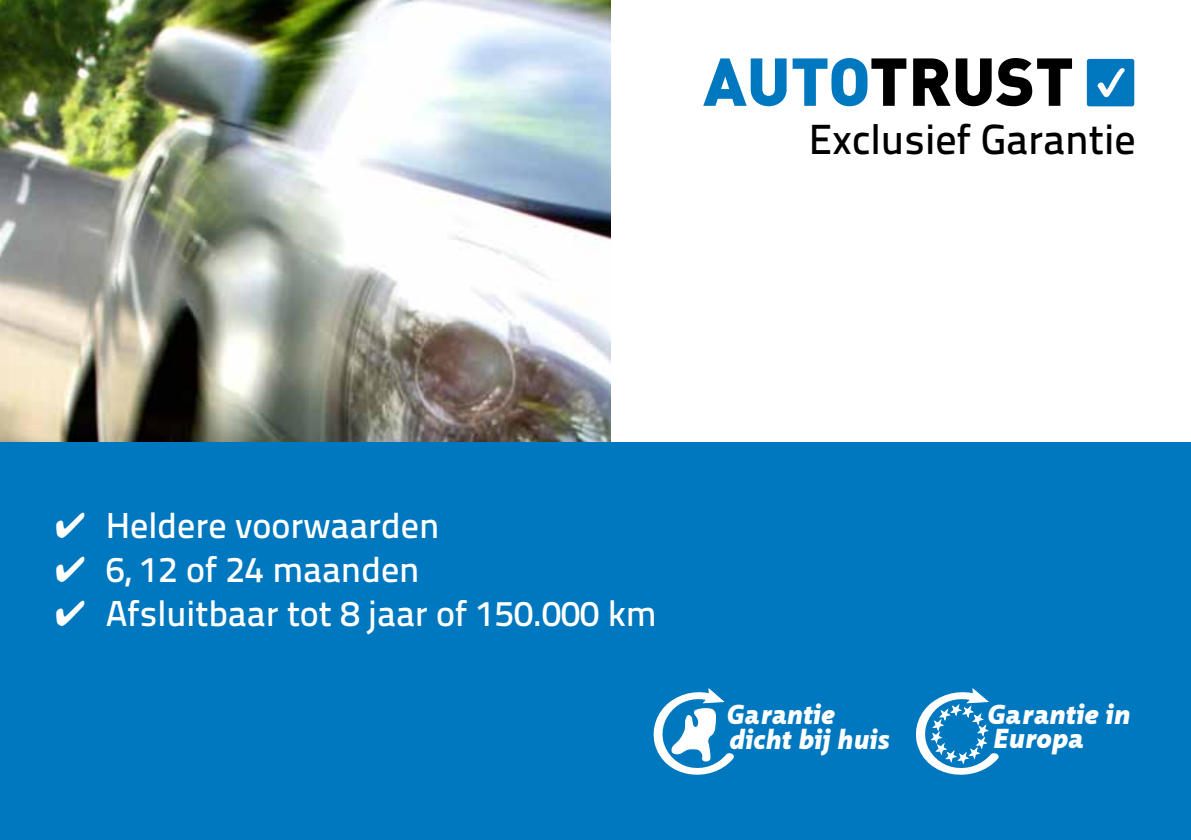
<style>
.page{position:relative;width:1191px;height:840px;background:#fff}
.page>*{position:absolute;margin:0;border:0;box-sizing:border-box;transform-origin:0 0}
.t1{font:42px "Titillium Text 14 L 600 wt";color:#000}
.t2{font:36px "Titillium Text 14 L 600 wt";color:#fff}
.t3{font:italic 900 26.6px/24.8px "Neue Sans LF";letter-spacing:.025em;color:#fff}
</style>
<div class="page">
<img style="left:0;top:0;width:610px;height:442px">
<div style="left:0;top:442px;width:1191px;height:397px;background:#0078bf"></div>
<svg style="left:703px;top:58px;width:83px;height:48px"></svg>
<svg style="left:792px;top:58px;width:114px;height:48px"></svg>
<svg style="left:913px;top:58px;width:159px;height:48px"></svg>
<div style="left:1086px;top:59px;width:48px;height:47px;background:#0078bf;border-radius:2px"></div>
<svg style="left:1097px;top:68px;width:28px;height:30px"></svg>
<svg style="left:653px;top:688px;width:81px;height:87px"></svg>
<svg style="left:916px;top:688px;width:83px;height:86px"></svg>
<p class="t1" style="left:809px;top:113px;width:328px">Exclusief Garantie</p>
<p class="t2" style="left:55px;top:503px;width:386px">✔ Heldere voorwaarden</p>
<p class="t2" style="left:55px;top:547px;width:366px">✔ 6, 12 of 24 maanden</p>
<p class="t2" style="left:55px;top:591px;width:603px">✔ Afsluitbaar tot 8 jaar of 150.000 km</p>
<p class="t3" style="left:727px;top:701px;width:164px">Garantie dicht bij huis</p>
<p class="t3" style="left:988px;top:702px;width:144px;line-height:24px">Garantie in<br>Europa</p>
</div>
